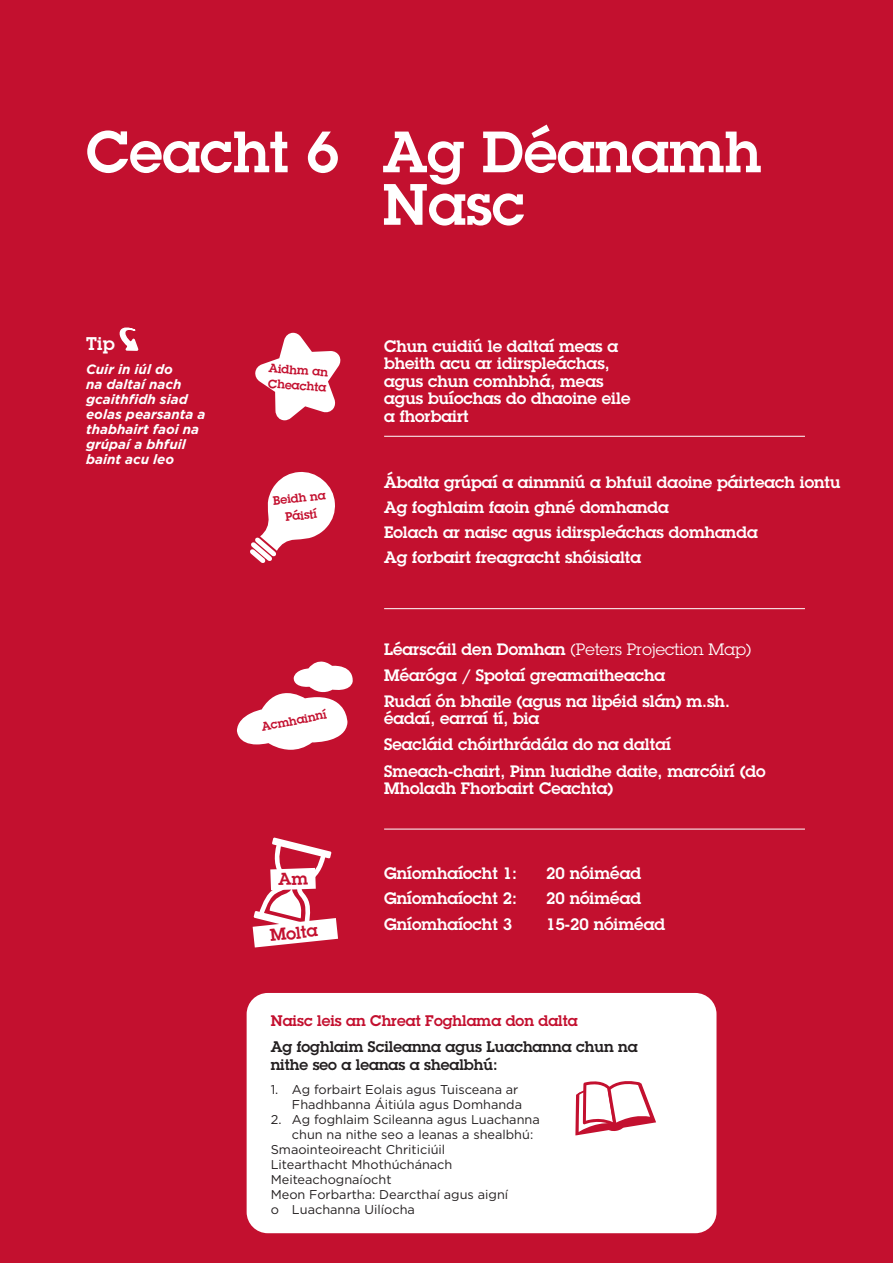
<style>
.page{position:relative;width:893px;height:1263px;background:#c3102f}
.page>*{position:absolute;margin:0;border:0;box-sizing:border-box;transform-origin:0 0}
.Subhead{font:600 57px/52.5px "Lubalin Graph";color:#fff}
.Discussion_point_hea{font:600 18px "Lubalin Graph";color:#fff}
.Main_Header{font:600 16.8px "Lubalin Graph";color:#c3102f}
.Subhead-2{font:600 16.2px/17.5px "Lubalin Graph";color:#fff}
.Subhead-3{font:16.2px "Lubalin Graph";color:#fff}
.Subhead-4{font:600 15px/18px "Lubalin Graph";color:#231f20}
.Subhead-5{font:600 15px "Lubalin Graph";color:#c3102f}
.Discussion_point_hea-2{font:italic 700 13.5px/15px "Gotham";color:#fff}
.Bullet{font:12.75px/15px "Gotham";color:#231f20;text-align:right}
.Main_Header-2{font:600 12px/15.3px "Lubalin Graph";color:#c3102f}
.s1{font-weight:600}
</style>
<div class="page">
<div style="left:247px;top:993px;width:469px;height:240px;background:#fff;border-radius:21px"></div>
<svg style="left:119px;top:327px;width:20px;height:24px"></svg>
<hr style="left:384px;top:436px;width:421px;height:1px;background:#fff">
<hr style="left:384px;top:608px;width:421px;height:1px;background:#fff">
<hr style="left:384px;top:829px;width:421px;height:1px;background:#fff">
<svg style="left:575px;top:1081px;width:81px;height:54px"></svg>
<svg style="left:255px;top:333px;width:86px;height:87px"></svg>
<svg style="left:250px;top:472px;width:85px;height:91px"></svg>
<svg style="left:237px;top:661px;width:116px;height:89px"></svg>
<svg style="left:253px;top:837px;width:85px;height:110px"></svg>
<p class="Subhead" style="left:86px;top:125px;width:255px">Ceacht 6</p>
<p class="Subhead" style="left:383px;top:125px;width:380px">Ag Déanamh<br>Nasc</p>
<p class="Discussion_point_hea" style="left:86px;top:332px;width:30px">Tip</p>
<p class="Discussion_point_hea-2" style="left:86px;top:361px;width:121px">Cuir in iúl do<br>na daltaí nach gcaithfidh siad eolas pearsanta a thabhairt faoi na grúpaí a bhfuil baint acu leo</p>
<p class="Main_Header-2" style="left:269px;top:360px;width:61px;rotate:4deg">Aidhm an<br>Cheachta</p>
<p class="Main_Header-2" style="left:272px;top:492px;width:54px;line-height:17.5px;text-align:center;rotate:-6deg">Beidh na<br>Páistí</p>
<p class="Main_Header-2" style="left:260px;top:719px;width:68px;rotate:-11deg">Acmhainní</p>
<p class="Main_Header" style="left:269px;top:924px;width:49px;rotate:-6deg">Molta</p>
<p class="Subhead-2" style="left:384px;top:337px;width:248px">Chun cuidiú le daltaí meas a bheith acu ar idirspleáchas, agus chun comhbhá, meas agus buíochas do dhaoine eile a fhorbairt</p>
<p class="Subhead-2" style="left:384px;top:473px;width:458px">Ábalta grúpaí a ainmniú a bhfuil daoine páirteach iontu</p>
<p class="Subhead-2" style="left:384px;top:498px;width:286px">Ag foghlaim faoin ghné domhanda</p>
<p class="Subhead-2" style="left:384px;top:523px;width:375px">Eolach ar naisc agus idirspleáchas domhanda</p>
<p class="Subhead-2" style="left:384px;top:549px;width:259px">Ag forbairt freagracht shóisialta</p>
<p class="Subhead-3" style="left:384px;top:639px;width:369px"><span class="s1">Léarscáil den Domhan</span> (Peters Projection Map)</p>
<p class="Subhead-2" style="left:384px;top:666px;width:283px">Méaróga / Spotaí greamaitheacha</p>
<p class="Subhead-2" style="left:384px;top:692px;width:347px">Rudaí ón bhaile (agus na lipéid slán) m.sh. éadaí, earraí tí, bia</p>
<p class="Subhead-2" style="left:384px;top:736px;width:288px">Seacláid chóirthrádála do na daltaí</p>
<p class="Subhead-2" style="left:384px;top:762px;width:383px">Smeach-chairt, Pinn luaidhe daite, marcóirí (do<br>Mholadh Fhorbairt Ceachta)</p>
<p class="Subhead-2" style="left:384px;top:864px;width:134px">Gníomhaíocht 1:</p>
<p class="Subhead-2" style="left:546px;top:864px;width:96px">20 nóiméad</p>
<p class="Subhead-2" style="left:384px;top:889px;width:134px">Gníomhaíocht 2:</p>
<p class="Subhead-2" style="left:546px;top:889px;width:96px">20 nóiméad</p>
<p class="Subhead-2" style="left:384px;top:915px;width:129px">Gníomhaíocht 3</p>
<p class="Subhead-2" style="left:546px;top:915px;width:120px">15-20 nóiméad</p>
<p class="Subhead-5" style="left:271px;top:1010px;width:309px">Naisc leis an Chreat Foghlama don dalta</p>
<p class="Subhead-4" style="left:271px;top:1038px;width:368px">Ag foghlaim Scileanna agus Luachanna chun na nithe seo a leanas a shealbhú:</p>
<p class="Bullet" style="left:271px;top:1081px;width:253px">1. Ag forbairt Eolais agus Tuisceana ar<br>Fhadhbanna Áitiúla agus Domhanda</p>
<p class="Bullet" style="left:292px;top:1111px;width:249px;text-align:left;text-indent:-21px">2. Ag foghlaim Scileanna agus Luachanna chun na nithe seo a leanas a shealbhú:</p>
<p class="Bullet" style="left:271px;top:1141px;width:176px">Smaointeoireacht Chriticiúil</p>
<p class="Bullet" style="left:271px;top:1156px;width:183px">Litearthacht Mhothúchánach</p>
<p class="Bullet" style="left:271px;top:1171px;width:122px">Meiteachognaíocht</p>
<p class="Bullet" style="left:271px;top:1186px;width:239px">Meon Forbartha: Dearcthaí agus aigní</p>
<p class="Bullet" style="left:271px;top:1201px;width:146px">o Luachanna Uilíocha</p>
</div>
